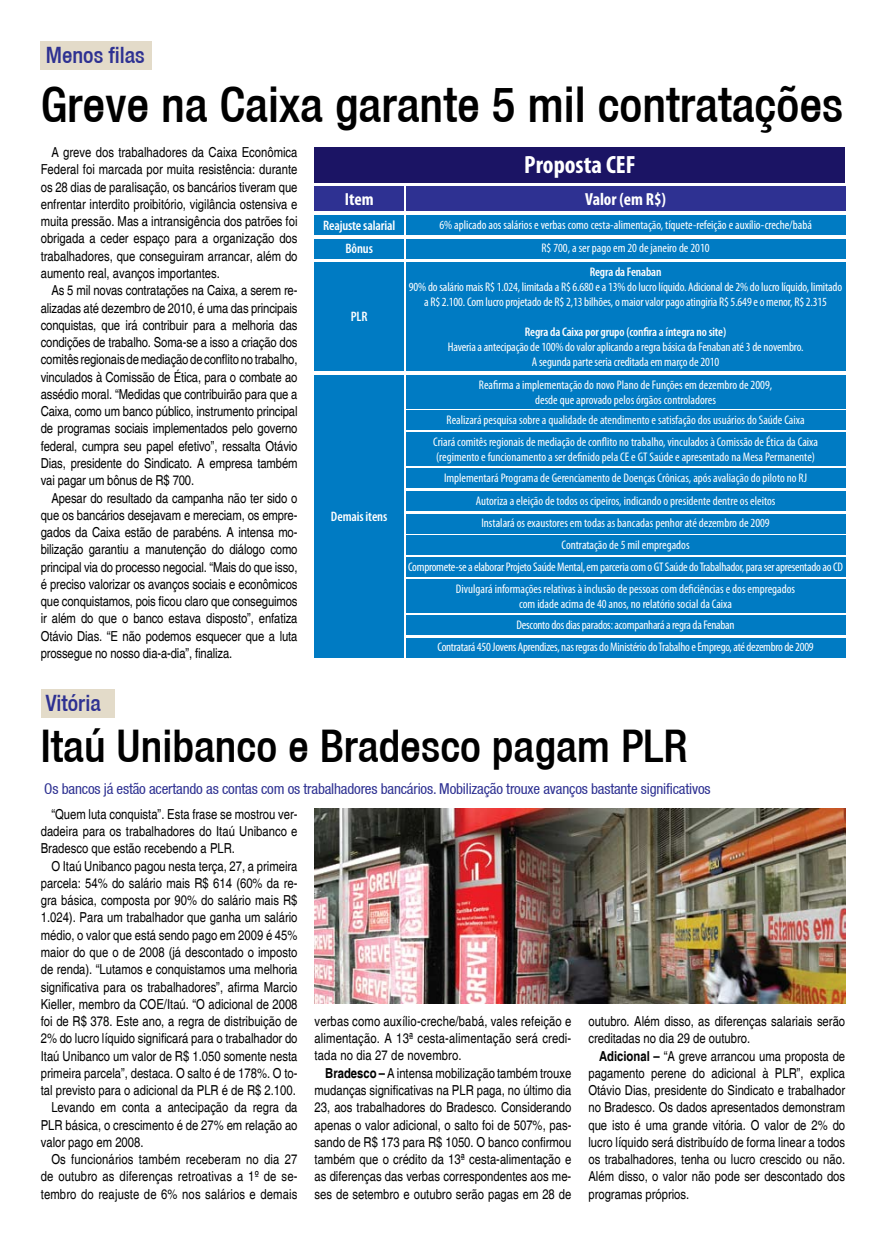
<style>
.page{position:relative;width:886px;height:1241px;background:#fff}
.page>*{position:absolute;margin:0;border:0;box-sizing:border-box;transform-origin:0 0}
.t1{font:500 condensed 49.38px "Helvetica 67";color:#000}
.t2{font:500 condensed 45px "Helvetica 67";color:#000}
.t3{font:700 condensed 25px "Myriad Pro";color:#fff}
.t4{font:500 condensed 22.5px "Helvetica 67";color:#2e3192}
.t5{font:700 condensed 17.5px "Myriad Pro";color:#fff}
.t6{font:condensed 15px "Helvetica 57";letter-spacing:-.01em;color:#2e3192}
.t7{font:condensed 13.75px/17.2px "Helvetica";color:#000;text-align:justify}
.t8{font:600 condensed 13.75px/23.6px "Myriad Pro";letter-spacing:-.01em;color:#fff;text-align:center}
.t9{font:condensed 12.5px/15px "Myriad Pro";color:#fff;text-align:center}
.t10{font:condensed 12.5px/22.4px "Myriad Pro";letter-spacing:-.02em;color:#fff;text-align:center}
.t11{font:600 condensed 12.5px "Myriad Pro";letter-spacing:-.01em;color:#fff}
.s1{font-weight:700}
</style>
<div class="page">
<div style="left:315px;top:147px;width:530px;height:35px;background:#1b1464"></div>
<div style="left:315px;top:186px;width:89px;height:25px;background:#2e3192"></div>
<div style="left:315px;top:215px;width:89px;height:20px;background:#007bc3"></div>
<div style="left:315px;top:239px;width:89px;height:19px;background:#007bc3"></div>
<div style="left:315px;top:375px;width:89px;height:282px;background:#007bc3"></div>
<div style="left:315px;top:262px;width:89px;height:109px;background:#007bc3"></div>
<div style="left:406px;top:186px;width:439px;height:25px;background:#2e3192"></div>
<div style="left:406px;top:215px;width:439px;height:20px;background:#007bc3"></div>
<div style="left:406px;top:410px;width:439px;height:20px;background:#007bc3"></div>
<div style="left:406px;top:468px;width:439px;height:20px;background:#007bc3"></div>
<div style="left:406px;top:491px;width:439px;height:19px;background:#007bc3"></div>
<div style="left:406px;top:513px;width:439px;height:20px;background:#007bc3"></div>
<div style="left:406px;top:535px;width:439px;height:20px;background:#007bc3"></div>
<div style="left:406px;top:557px;width:439px;height:20px;background:#007bc3"></div>
<div style="left:406px;top:615px;width:439px;height:20px;background:#007bc3"></div>
<div style="left:406px;top:637px;width:439px;height:20px;background:#007bc3"></div>
<div style="left:406px;top:239px;width:439px;height:19px;background:#007bc3"></div>
<div style="left:406px;top:375px;width:439px;height:33px;background:#007bc3"></div>
<div style="left:406px;top:432px;width:439px;height:33px;background:#007bc3"></div>
<div style="left:406px;top:579px;width:439px;height:34px;background:#007bc3"></div>
<div style="left:406px;top:262px;width:439px;height:109px;background:#007bc3"></div>
<div style="left:41px;top:41px;width:111px;height:28px;background:#e3dbc9"></div>
<div style="left:41px;top:689px;width:73px;height:28px;background:#e3dbc9"></div>
<img style="left:315px;top:808px;width:530px;height:195px">
<h3 class="t4" style="left:46px;top:41px;width:100px">Menos filas</h3>
<h1 class="t1" style="left:41px;top:75px;width:804px">Greve na Caixa garante 5 mil contratações</h1>
<p class="t7" style="left:41px;top:144px;width:258px;text-indent:11px">A greve dos trabalhadores da Caixa Econômica Federal foi marcada por muita resistência: durante os 28 dias de paralisação, os bancários tiveram que enfrentar interdito proibitório, vigilância ostensiva e muita pressão. Mas a intransigência dos patrões foi obrigada a ceder espaço para a organização dos trabalhadores, que conseguiram arrancar, além do aumento real, avanços importantes.</p>
<p class="t7" style="left:41px;top:282px;width:258px;text-indent:11px">As 5 mil novas contratações na Caixa, a serem re&shy;alizadas até dezembro de 2010, é uma das principais conquistas, que irá contribuir para a melhoria das condições de trabalho. Soma-se a isso a criação dos comitês regionais de mediação de conflito no trabalho, vinculados à Comissão de Ética, para o combate ao assédio moral. “Medidas que contribuirão para que a Caixa, como um banco público, instrumento principal de programas sociais implementados pelo governo federal, cumpra seu papel efetivo”, ressalta Otávio Dias, presidente do Sindicato. A empresa também vai pagar um bônus de R$ 700.</p>
<p class="t7" style="left:41px;top:489px;width:258px;text-indent:11px">Apesar do resultado da campanha não ter sido o que os bancários desejavam e mereciam, os empre&shy;gados da Caixa estão de parabéns. A intensa mo&shy;bilização garantiu a manutenção do diálogo como principal via do processo negocial. “Mais do que isso, é preciso valorizar os avanços sociais e econômicos que conquistamos, pois ficou claro que conseguimos ir além do que o banco estava disposto”, enfatiza Otávio Dias. “E não podemos esquecer que a luta prossegue no nosso dia-a-dia”, finaliza.</p>
<h3 class="t4" style="left:46px;top:690px;width:56px">Vitória</h3>
<p class="t5" style="left:345px;top:188px;width:30px">Item</p>
<p class="t8" style="left:323px;top:213px;width:74px">Reajuste salarial<br>Bônus</p>
<p class="t8" style="left:351px;top:305px;width:18px">PLR</p>
<p class="t8" style="left:331px;top:505px;width:58px">Demais itens</p>
<h3 class="t3" style="left:524px;top:149px;width:113px">Proposta CEF</h3>
<p class="t5" style="left:585px;top:188px;width:83px">Valor (em R$)</p>
<p class="t9" style="left:439px;top:217px;width:374px">6% aplicado aos salários e verbas como cesta-alimentação, tíquete-refeição e auxílio-creche/babá</p>
<p class="t9" style="left:541px;top:240px;width:170px">R$ 700, a ser pago em 20 de janeiro de 2010</p>
<p class="t11" style="left:590px;top:265px;width:73px">Regra da Fenaban</p>
<p class="t9" style="left:409px;top:279px;width:435px">90% do salário mais R$ 1.024, limitada a R$ 6.680 e a 13% do lucro líquido. Adicional de 2% do lucro líquido, limitado a R$ 2.100. Com lucro projetado de R$ 2,13 bilhões, o maior valor pago atingiria R$ 5.649 e o menor, R$ 2.315</p>
<p class="t11" style="left:525px;top:325px;width:203px">Regra da Caixa por grupo (confira a íntegra no site)</p>
<p class="t9" style="left:448px;top:339px;width:357px">Haveria a antecipação de 100% do valor aplicando a regra básica da Fenaban até 3 de novembro.<br>A segunda parte seria creditada em março de 2010</p>
<p class="t9" style="left:479px;top:377px;width:295px">Reafirma a implementação do novo Plano de Funções em dezembro de 2009, desde que aprovado pelos órgãos controladores</p>
<p class="t9" style="left:433px;top:434px;width:386px;text-align:left">Criará comitês regionais de mediação de conflito no trabalho, vinculados à Comissão de Ética da Caixa (regimento e funcionamento a ser definido pela CE e GT Saúde e apresentado na Mesa Permanente)</p>
<p class="t9" style="left:447px;top:412px;width:359px">Realizará pesquisa sobre a qualidade de atendimento e satisfação dos usuários do Saúde Caixa</p>
<p class="t9" style="left:408px;top:466px;width:436px;line-height:22.2px">Implementará Programa de Gerenciamento de Doenças Crônicas, após avaliação do piloto no RJ<br>Autoriza a eleição de todos os cipeiros, indicando o presidente dentre os eleitos<br>Instalará os exaustores em todas as bancadas penhor até dezembro de 2009<br>Contratação de 5 mil empregados<br>Compromete-se a elaborar Projeto Saúde Mental, em parceria com o GT Saúde do Trabalhador, para ser apresentado ao CD</p>
<p class="t9" style="left:456px;top:581px;width:341px">Divulgará informações relativas à inclusão de pessoas com deficiências e dos empregados com idade acima de 40 anos, no relatório social da Caixa</p>
<p class="t10" style="left:437px;top:613px;width:378px">Desconto dos dias parados: acompanhará a regra da Fenaban<br>Contratará 450 Jovens Aprendizes, nas regras do Ministério do Trabalho e Emprego, até dezembro de 2009</p>
<h2 class="t2" style="left:41px;top:719px;width:648px">Itaú Unibanco e Bradesco pagam PLR</h2>
<p class="t6" style="left:44px;top:779px;width:668px">Os bancos já estão acertando as contas com os trabalhadores bancários. Mobilização trouxe avanços bastante significativos</p>
<p class="t7" style="left:41px;top:805px;width:258px;text-indent:11px">“Quem luta conquista”. Esta frase se mostrou ver&shy;dadeira para os trabalhadores do Itaú Unibanco e Bradesco que estão recebendo a PLR.</p>
<p class="t7" style="left:51px;top:857px;width:248px">O Itaú Unibanco pagou nesta terça, 27, a primeira</p>
<p class="t7" style="left:41px;top:874px;width:258px">parcela: 54% do salário mais R$ 614 (60% da re-</p>
<p class="t7" style="left:41px;top:891px;width:258px">gra básica, composta por 90% do salário mais R$</p>
<p class="t7" style="left:41px;top:909px;width:258px">1.024). Para um trabalhador que ganha um salário</p>
<p class="t7" style="left:41px;top:926px;width:258px">médio, o valor que está sendo pago em 2009 é 45%</p>
<p class="t7" style="left:41px;top:943px;width:258px">maior do que o de 2008 (já descontado o imposto</p>
<p class="t7" style="left:41px;top:960px;width:258px">de renda). “Lutamos e conquistamos uma melhoria</p>
<p class="t7" style="left:41px;top:978px;width:258px">significativa para os trabalhadores”, afirma Marcio</p>
<p class="t7" style="left:41px;top:995px;width:258px">Kieller, membro da COE/Itaú. “O adicional de 2008</p>
<p class="t7" style="left:41px;top:1012px;width:258px">foi de R$ 378. Este ano, a regra de distribuição de</p>
<p class="t7" style="left:41px;top:1029px;width:258px">2% do lucro líquido significará para o trabalhador do</p>
<p class="t7" style="left:41px;top:1047px;width:258px">Itaú Unibanco um valor de R$ 1.050 somente nesta</p>
<p class="t7" style="left:41px;top:1064px;width:258px">primeira parcela”, destaca. O salto é de 178%. O to-</p>
<p class="t7" style="left:41px;top:1081px;width:257px">tal previsto para o adicional da PLR é de R$ 2.100.</p>
<p class="t7" style="left:51px;top:1098px;width:248px">Levando em conta a antecipação da regra da</p>
<p class="t7" style="left:41px;top:1116px;width:258px">PLR básica, o crescimento é de 27% em relação ao</p>
<p class="t7" style="left:41px;top:1133px;width:104px">valor pago em 2008.</p>
<p class="t7" style="left:51px;top:1150px;width:248px">Os funcionários também receberam no dia 27</p>
<p class="t7" style="left:41px;top:1167px;width:258px">de outubro as diferenças retroativas a 1º de se-</p>
<p class="t7" style="left:41px;top:1185px;width:258px">tembro do reajuste de 6% nos salários e demais</p>
<p class="t7" style="left:315px;top:1012px;width:258px">verbas como auxílio-creche/babá, vales refeição e alimentação. A 13ª cesta-alimentação será credi&shy;tada no dia 27 de novembro.</p>
<p class="t7" style="left:315px;top:1064px;width:258px;text-indent:11px"><span class="s1">Bradesco –</span> A intensa mobilização também trouxe mudanças significativas na PLR paga, no último dia 23, aos trabalhadores do Bradesco. Considerando apenas o valor adicional, o salto foi de 507%, pas&shy;sando de R$ 173 para R$ 1050. O banco confirmou também que o crédito da 13ª cesta-alimentação e as diferenças das verbas correspondentes aos me&shy;ses de setembro e outubro serão pagas em 28 de</p>
<p class="t7" style="left:588px;top:1012px;width:258px">outubro. Além disso, as diferenças salariais serão creditadas no dia 29 de outubro.</p>
<p class="t7" style="left:588px;top:1047px;width:258px;text-indent:11px"><span class="s1">Adicional –</span> “A greve arrancou uma proposta de pagamento perene do adicional à PLR”, explica Otávio Dias, presidente do Sindicato e trabalhador no Bradesco. Os dados apresentados demonstram que isto é uma grande vitória. O valor de 2% do lucro líquido será distribuído de forma linear a todos os trabalhadores, tenha ou lucro crescido ou não.<br>Além disso, o valor não pode ser descontado dos programas próprios.</p>
</div>
